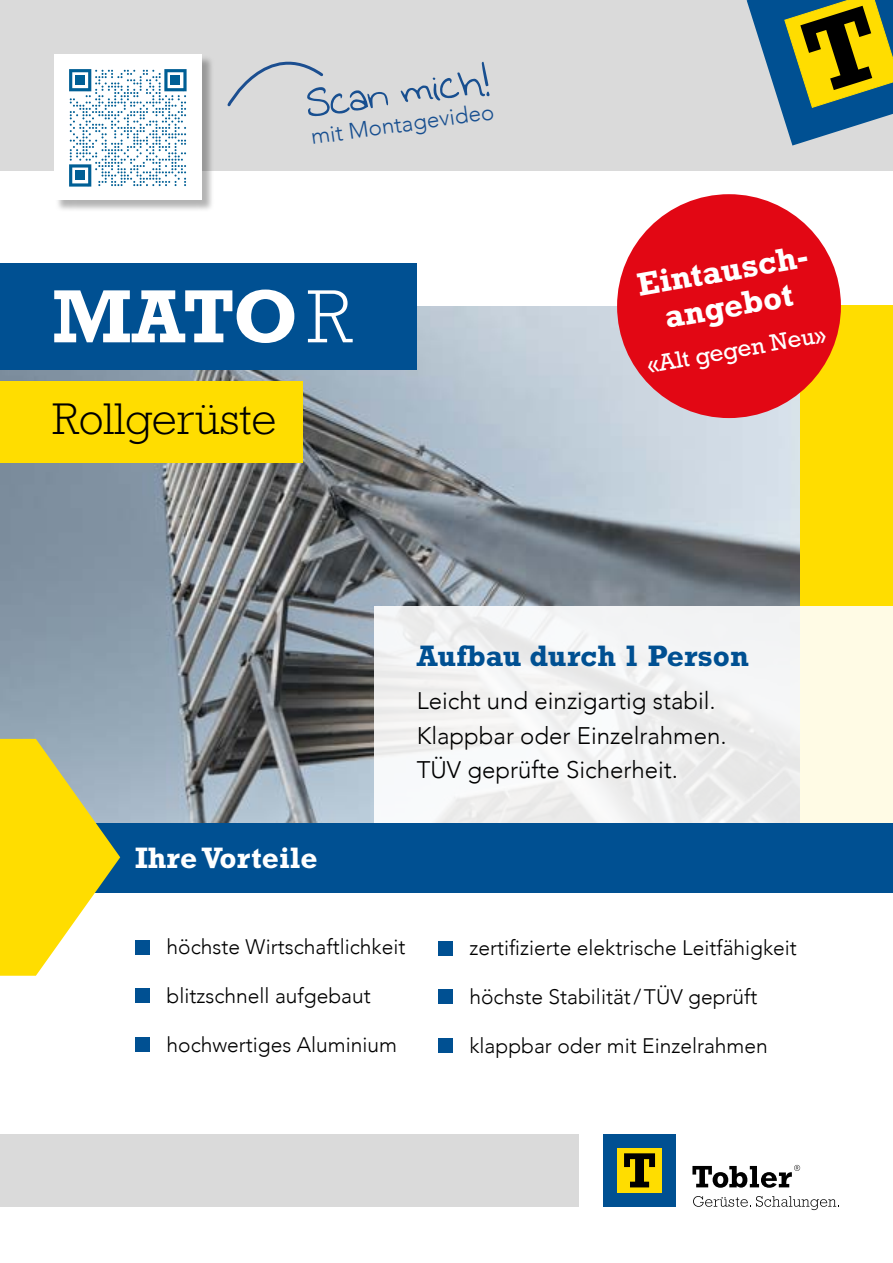
<style>
.page{position:relative;width:893px;height:1263px;background:#fff}
.page>*{position:absolute;margin:0;border:0;box-sizing:border-box;transform-origin:0 0}
.t1{font:700 76.5px "Rockwell Std";color:#fff}
.t2{font:52.5px "Emmys Handwriting";color:#184f90}
.t3{font:300 45px "Rockwell Std";color:#000}
.t4{font:700 33px/36px "Rockwell Std";color:#fff;text-align:center}
.t5{font:700 30px "Rockwell Std";color:#005092}
.t6{font:700 30px "Rockwell Std";color:#fff}
.t7{font:300 24px/34.5px "Avenir";color:#000}
.t8{font:24px "Rockwell Std";color:#fff}
.t9{font:300 22.5px "Avenir";color:#184f90}
.t10{font:300 21px "Avenir";color:#000}
.s1{font-weight:300}
</style>
<div class="page">
<img style="left:0;top:306px;width:800px;height:517px">
<div style="left:0;top:264px;width:417px;height:106px;background:#005092"></div>
<div style="left:0;top:382px;width:303px;height:81px;background:#fd0"></div>
<div style="left:800px;top:306px;width:93px;height:517px;background:#fd0"></div>
<div style="left:374px;top:606px;width:519px;height:217px;background:linear-gradient(to bottom,#f5f5f1,#f3f2ee)"></div>
<div style="left:438px;top:941px;width:15px;height:14px;background:#005092"></div>
<div style="left:438px;top:989px;width:15px;height:15px;background:#005092"></div>
<div style="left:438px;top:1038px;width:15px;height:14px;background:#005092"></div>
<div style="left:0;top:823px;width:893px;height:69px;background:#005092"></div>
<div style="left:135px;top:940px;width:15px;height:14px;background:#005092"></div>
<div style="left:135px;top:988px;width:15px;height:15px;background:#005092"></div>
<div style="left:135px;top:1037px;width:15px;height:14px;background:#005092"></div>
<svg style="left:0;top:739px;width:120px;height:237px"></svg>
<div style="left:0;top:0;width:893px;height:170px;background:#dadada"></div>
<svg style="left:747px;top:0;width:146px;height:146px"></svg>
<svg style="left:227px;top:61px;width:97px;height:46px"></svg>
<div style="left:55px;top:55px;width:159px;height:156px;background:#000;opacity:.3"></div>
<div style="left:54px;top:54px;width:148px;height:146px;background:#fff"></div>
<div style="left:603px;top:1134px;width:73px;height:72px;background:#005092"></div>
<div style="left:617px;top:1148px;width:44px;height:44px;background:#fd0"></div>
<svg style="left:624px;top:1153px;width:31px;height:34px"></svg>
<svg style="left:693px;top:1196px;width:146px;height:14px"></svg>
<svg style="left:692px;top:1165px;width:108px;height:23px"></svg>
<div style="left:0;top:1134px;width:578px;height:72px;background:#dadada"></div>
<div style="left:617px;top:194px;width:224px;height:224px;background:#e20714;border-radius:50%"></div>
<svg style="left:69px;top:69px;width:118px;height:118px"></svg>
<div style="left:75px;top:75px;width:10px;height:10px;background:#005f95"></div>
<div style="left:171px;top:75px;width:9px;height:10px;background:#005f95"></div>
<div style="left:75px;top:171px;width:10px;height:9px;background:#005f95"></div>
<h2 class="t2" style="left:303px;top:77px;width:185px;rotate:-8deg">Scan mich!</h2>
<p class="t9" style="left:309px;top:123px;width:186px;rotate:-8deg">mit Montagevideo</p>
<h1 class="t1" style="left:52px;top:271px;width:301px">MATO<span class="s1">R</span></h1>
<h3 class="t3" style="left:53px;top:393px;width:225px">Rollgerüste</h3>
<h3 class="t4" style="left:634px;top:267px;width:180px;rotate:-10deg">Eintausch&shy;angebot</h3>
<p class="t8" style="left:645px;top:351px;width:182px;rotate:-10deg">«Alt gegen Neu»</p>
<h3 class="t6" style="left:135px;top:840px;width:184px">Ihre Vorteile</h3>
<h3 class="t5" style="left:417px;top:639px;width:334px">Aufbau durch 1 Person</h3>
<p class="t7" style="left:417px;top:684px;width:311px">Leicht und einzigartig stabil.<br>Klappbar oder Einzelrahmen.<br>TÜV geprüfte Sicherheit.</p>
<p class="t10" style="left:167px;top:935px;width:240px">höchste Wirtschaftlichkeit</p>
<p class="t10" style="left:167px;top:983px;width:206px">blitzschnell aufgebaut</p>
<p class="t10" style="left:167px;top:1032px;width:232px">hochwertiges Aluminium</p>
<p class="t10" style="left:469px;top:936px;width:329px">zertifizierte elektrische Leitfähigkeit</p>
<p class="t10" style="left:469px;top:984px;width:289px">höchste Stabilität/TÜV geprüft</p>
<p class="t10" style="left:469px;top:1033px;width:300px">klappbar oder mit Einzelrahmen</p>
</div>
